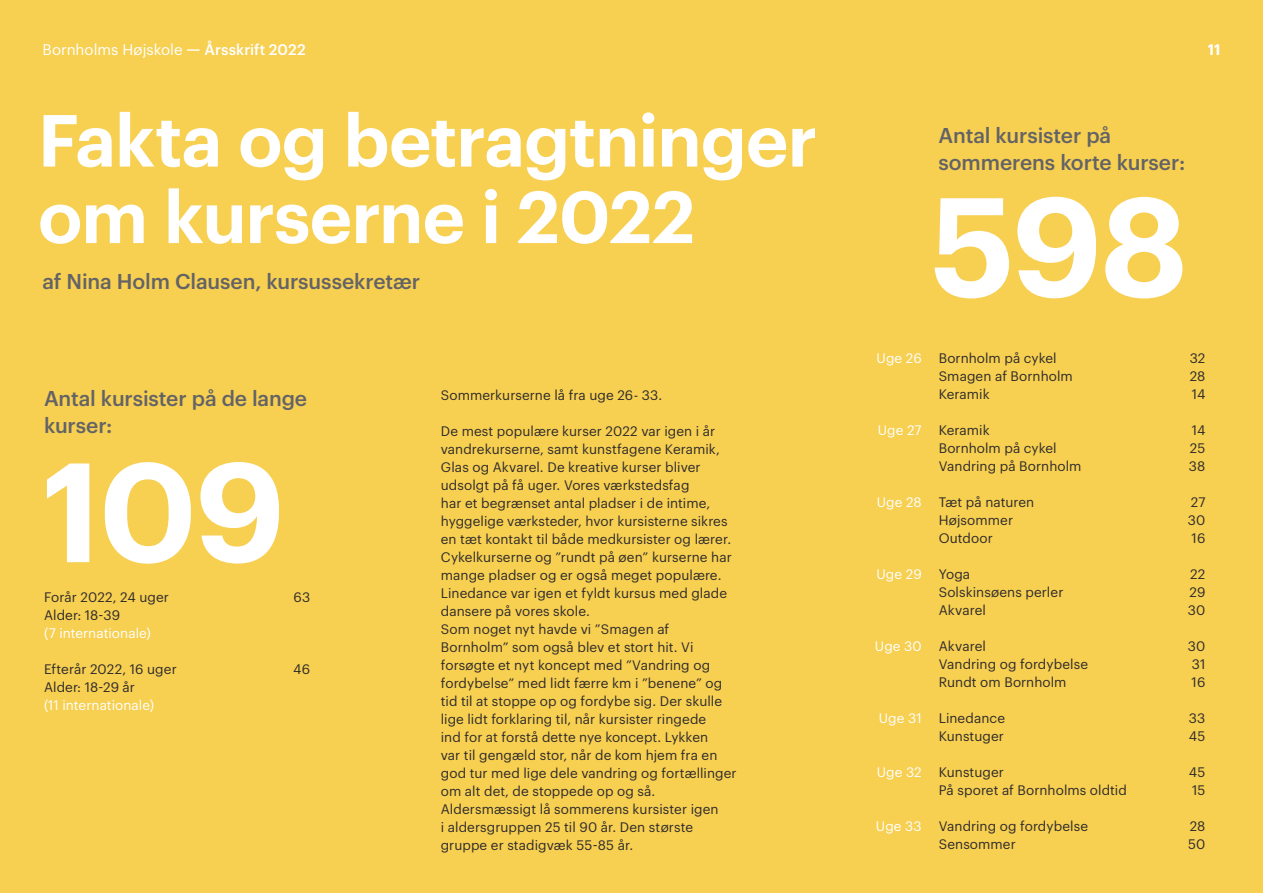
<style>
.page{position:relative;width:1263px;height:893px;background:#f7cf51}
.page>*{position:absolute;margin:0;border:0;box-sizing:border-box;transform-origin:0 0}
.t1{font:600 138px "Graphik";letter-spacing:-.02em;color:#fff}
.t2{font:600 72px/76.5px "Graphik";letter-spacing:-.01em;color:#fff}
.t3{font:500 21px/27px "Graphik";letter-spacing:-.005em;color:#636366}
.t4{font:15px "Graphik";color:#fff}
.t5{font:600 15px "Graphik";color:#fff}
.t6{font:13.5px/18px "Graphik";letter-spacing:.005em;color:#2e2b2c}
.t7{font:13.5px "Graphik";letter-spacing:.01em;color:#fff}
.s1{font-weight:600}
.s2{font-weight:500}
</style>
<div class="page">
<p class="t4" style="left:43px;top:38px;width:265px">Bornholms Højskole <span class="s1">—</span> <span class="s2">Årsskrift 2022</span></p>
<p class="t5" style="left:1208px;top:38px;width:14px">11</p>
<p class="t2" style="left:38px;top:96px;width:781px">Fakta og betragtninger om kurserne i 2022</p>
<p class="t3" style="left:43px;top:266px;width:379px">af Nina Holm Clausen, kursussekretær</p>
<p class="t3" style="left:44px;top:383px;width:265px">Antal kursister på de lange kurser:</p>
<p class="t1" style="left:43px;top:406px;width:244px">109</p>
<p class="t6" style="left:44px;top:587px;width:126px">Forår 2022, 24 uger</p>
<p class="t6" style="left:44px;top:605px;width:78px">Alder: 18-39</p>
<p class="t7" style="left:44px;top:623px;width:108px">(7 internationale)</p>
<p class="t6" style="left:44px;top:659px;width:134px">Efterår 2022, 16 uger</p>
<p class="t6" style="left:44px;top:677px;width:93px">Alder: 18-29 år</p>
<p class="t7" style="left:44px;top:695px;width:112px">(11 internationale)</p>
<p class="t6" style="left:293px;top:587px;width:18px">63</p>
<p class="t6" style="left:293px;top:659px;width:18px">46</p>
<p class="t6" style="left:441px;top:385px;width:223px">Sommerkurserne lå fra uge 26- 33.</p>
<p class="t6" style="left:441px;top:421px;width:276px">De mest populære kurser 2022 var igen i år</p>
<p class="t6" style="left:441px;top:439px;width:281px">vandrekurserne, samt kunstfagene Keramik,</p>
<p class="t6" style="left:441px;top:457px;width:261px">Glas og Akvarel. De kreative kurser bliver</p>
<p class="t6" style="left:441px;top:475px;width:292px">udsolgt på få uger. Vores værkstedsfag<br>har et begrænset antal pladser i de intime, hyggelige værksteder, hvor kursisterne sikres en tæt kontakt til både medkursister og lærer.<br>Cykelkurserne og ”rundt på øen” kurserne har mange pladser og er også meget populære.<br>Linedance var igen et fyldt kursus med glade dansere på vores skole.</p>
<p class="t6" style="left:441px;top:619px;width:230px">Som noget nyt havde vi ”Smagen af</p>
<p class="t6" style="left:441px;top:637px;width:254px">Bornholm” som også blev et stort hit. Vi</p>
<p class="t6" style="left:441px;top:655px;width:271px">forsøgte et nyt koncept med ”Vandring og</p>
<p class="t6" style="left:441px;top:673px;width:283px">fordybelse” med lidt færre km i ”benene” og</p>
<p class="t6" style="left:441px;top:691px;width:283px">tid til at stoppe op og fordybe sig. Der skulle</p>
<p class="t6" style="left:441px;top:709px;width:267px">lige lidt forklaring til, når kursister ringede</p>
<p class="t6" style="left:441px;top:727px;width:269px">ind for at forstå dette nye koncept. Lykken</p>
<p class="t6" style="left:441px;top:745px;width:297px">var til gengæld stor, når de kom hjem fra en god tur med lige dele vandring og fortællinger om alt det, de stoppede op og så.</p>
<p class="t6" style="left:441px;top:799px;width:279px">Aldersmæssigt lå sommerens kursister igen</p>
<p class="t6" style="left:441px;top:817px;width:254px">i aldersgruppen 25 til 90 år. Den største</p>
<p class="t6" style="left:441px;top:835px;width:194px">gruppe er stadigvæk 55-85 år.</p>
<p class="t3" style="left:938px;top:120px;width:248px">Antal kursister på sommerens korte kurser:</p>
<p class="t1" style="left:930px;top:141px;width:259px">598</p>
<p class="t7" style="left:876px;top:348px;width:47px">Uge 26</p>
<p class="t7" style="left:878px;top:420px;width:46px">Uge 27</p>
<p class="t7" style="left:877px;top:492px;width:47px">Uge 28</p>
<p class="t7" style="left:876px;top:564px;width:47px">Uge 29</p>
<p class="t7" style="left:875px;top:636px;width:48px">Uge 30</p>
<p class="t7" style="left:879px;top:708px;width:45px">Uge 31</p>
<p class="t7" style="left:877px;top:762px;width:47px">Uge 32</p>
<p class="t7" style="left:876px;top:816px;width:47px">Uge 33</p>
<p class="t6" style="left:939px;top:348px;width:120px">Bornholm på cykel</p>
<p class="t6" style="left:939px;top:366px;width:136px">Smagen af Bornholm</p>
<p class="t6" style="left:939px;top:384px;width:52px">Keramik</p>
<p class="t6" style="left:939px;top:420px;width:52px">Keramik</p>
<p class="t6" style="left:939px;top:438px;width:120px">Bornholm på cykel</p>
<p class="t6" style="left:939px;top:456px;width:144px">Vandring på Bornholm</p>
<p class="t6" style="left:939px;top:492px;width:97px">Tæt på naturen</p>
<p class="t6" style="left:939px;top:510px;width:76px">Højsommer</p>
<p class="t6" style="left:939px;top:528px;width:56px">Outdoor</p>
<p class="t6" style="left:939px;top:564px;width:33px">Yoga</p>
<p class="t6" style="left:939px;top:582px;width:126px">Solskinsøens perler</p>
<p class="t6" style="left:939px;top:600px;width:49px">Akvarel</p>
<p class="t6" style="left:939px;top:636px;width:49px">Akvarel</p>
<p class="t6" style="left:939px;top:654px;width:151px">Vandring og fordybelse</p>
<p class="t6" style="left:939px;top:672px;width:129px">Rundt om Bornholm</p>
<p class="t6" style="left:939px;top:708px;width:68px">Linedance</p>
<p class="t6" style="left:939px;top:726px;width:67px">Kunstuger</p>
<p class="t6" style="left:939px;top:762px;width:67px">Kunstuger</p>
<p class="t6" style="left:939px;top:780px;width:190px">På sporet af Bornholms oldtid</p>
<p class="t6" style="left:939px;top:816px;width:151px">Vandring og fordybelse</p>
<p class="t6" style="left:939px;top:834px;width:79px">Sensommer</p>
<p class="t6" style="left:1190px;top:348px;width:17px">32</p>
<p class="t6" style="left:1190px;top:366px;width:17px">28</p>
<p class="t6" style="left:1192px;top:384px;width:15px">14</p>
<p class="t6" style="left:1192px;top:420px;width:15px">14</p>
<p class="t6" style="left:1190px;top:438px;width:17px">25</p>
<p class="t6" style="left:1189px;top:456px;width:18px">38</p>
<p class="t6" style="left:1191px;top:492px;width:16px">27</p>
<p class="t6" style="left:1188px;top:510px;width:19px">30</p>
<p class="t6" style="left:1191px;top:528px;width:15px">16</p>
<p class="t6" style="left:1190px;top:564px;width:17px">22</p>
<p class="t6" style="left:1189px;top:582px;width:17px">29</p>
<p class="t6" style="left:1188px;top:600px;width:19px">30</p>
<p class="t6" style="left:1188px;top:636px;width:19px">30</p>
<p class="t6" style="left:1192px;top:654px;width:15px">31</p>
<p class="t6" style="left:1191px;top:672px;width:15px">16</p>
<p class="t6" style="left:1189px;top:708px;width:18px">33</p>
<p class="t6" style="left:1189px;top:726px;width:18px">45</p>
<p class="t6" style="left:1189px;top:762px;width:18px">45</p>
<p class="t6" style="left:1192px;top:780px;width:15px">15</p>
<p class="t6" style="left:1190px;top:816px;width:17px">28</p>
<p class="t6" style="left:1188px;top:834px;width:19px">50</p>
</div>
